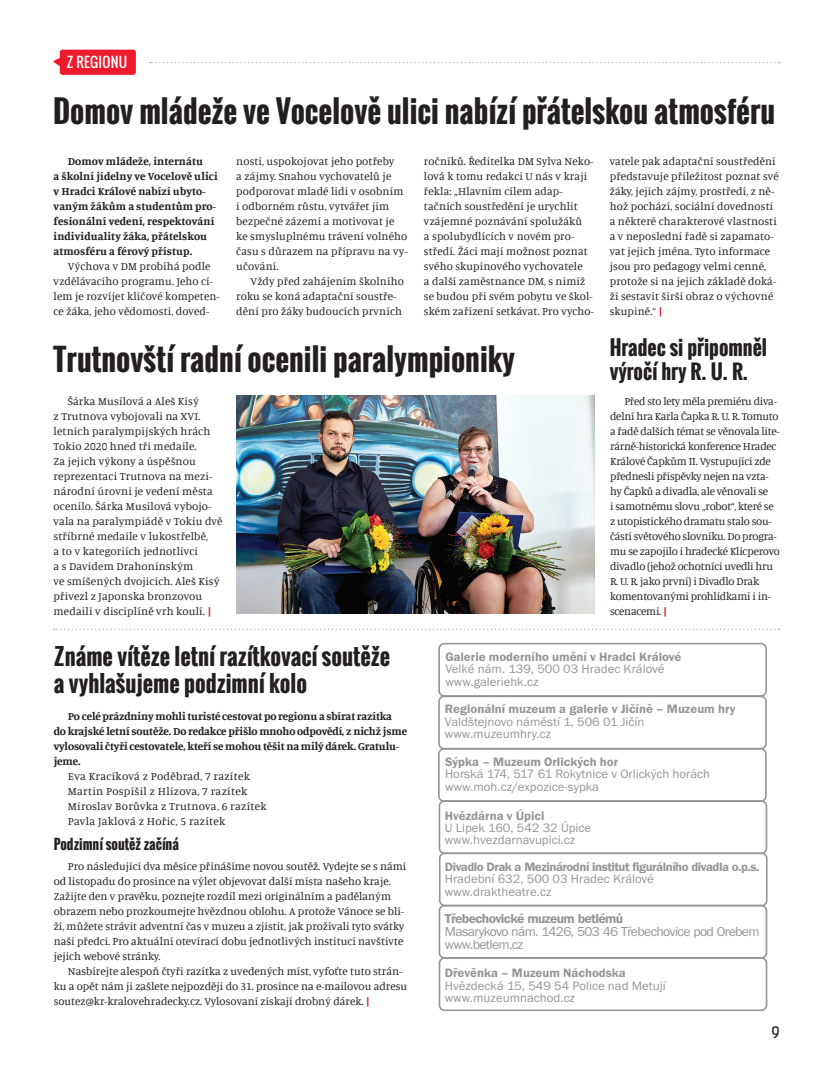
<style>
.page{position:relative;width:833px;height:1081px;background:#fff}
.page>*{position:absolute;margin:0;border:0;box-sizing:border-box;transform-origin:0 0}
.t1{font:700 30px "Oswald";color:#231f20}
.t2{font:700 22.5px/27px "Oswald";color:#231f20}
.t3{font:700 20px/24px "Oswald";color:#231f20}
.t4{font:15px "Kelson Sans";color:#231f20}
.t5{font:700 13.75px "Oswald";color:#231f20}
.t6{font:13.75px "Oswald";color:#fff}
.t7{font:13.5px/12.9px "Franklin Gothic";letter-spacing:-.045em;color:#939598}
.t8{font:600 13.5px "Franklin Gothic";letter-spacing:-.045em;color:#939598}
.t9{font:12.62px/12.4px "Franklin Gothic";color:#939598}
.t10{font:600 12.62px "Franklin Gothic";color:#939598}
.t11{font:600 12.62px "Franklin Gothic";letter-spacing:-.035em;color:#939598}
.t12{font:11.25px/15px "Manuale";letter-spacing:.01em;color:#231f20}
.t13{font:11.25px/15px "Manuale";letter-spacing:-.02em;color:#231f20}
.t14{font:700 11.25px/15px "Manuale";letter-spacing:-.01em;color:#231f20}
.t15{font:700 11.25px/15px "Manuale";letter-spacing:.01em;color:#231f20}
.s1{font-weight:700;color:#d1232a}
</style>
<div class="page">
<svg style="left:150px;top:62px;width:629px;height:1px"></svg>
<svg style="left:53px;top:56px;width:7px;height:13px"></svg>
<div style="left:60px;top:50px;width:76px;height:25px;background:#ee1b2c;border-radius:3px"></div>
<img style="left:236px;top:395px;width:358px;height:218px">
<svg style="left:54px;top:628px;width:725px;height:2px"></svg>
<div style="left:438px;top:643px;width:329px;height:54px;border:2px solid #939598;border-radius:5px"></div>
<div style="left:438px;top:695px;width:329px;height:54px;border:2px solid #939598;border-radius:5px"></div>
<div style="left:438px;top:748px;width:328px;height:54px;border:2px solid #939598;border-radius:5px"></div>
<div style="left:438px;top:800px;width:329px;height:54px;border:2px solid #939598;border-radius:5px"></div>
<div style="left:439px;top:852px;width:328px;height:54px;border:2px solid #939598;border-radius:5px"></div>
<div style="left:438px;top:905px;width:329px;height:53px;border:2px solid #939598;border-radius:5px"></div>
<div style="left:439px;top:957px;width:328px;height:54px;border:2px solid #939598;border-radius:5px"></div>
<p class="t6" style="left:67px;top:52px;width:7px">ZRE</p>
<p class="t6" style="left:90px;top:52px;width:38px">GIONU</p>
<h1 class="t1" style="left:53px;top:88px;width:723px">Domov mládeže ve Vocelově ulici nabízí přátelskou atmosféru</h1>
<p class="t15" style="left:54px;top:153px;width:166px;text-indent:14px">Domov mládeže, internátu<br>a školní jídelny ve Vocelově ulici v Hradci Králové nabízí ubyto&shy;vaným žákům a studentům pro&shy;fesionální vedení, respektování individuality žáka, přátelskou atmosféru a férový přístup.</p>
<p class="t12" style="left:54px;top:258px;width:168px;text-indent:14px">Výchova v DM probíhá podle vzdělávacího programu. Jeho cí&shy;lem je rozvíjet klíčové kompeten&shy;ce žáka, jeho vědomosti, doved-</p>
<p class="t12" style="left:424px;top:153px;width:172px">ročníků. Ředitelka DM Sylva Neko&shy;lová k tomu redakci U nás v kraji řekla: „Hlavním cílem adap&shy;tačních soustředění je urychlit vzájemné poznávání spolužáků<br>a spolubydlících v novém pro&shy;středí. Žáci mají možnost poznat svého skupinového vychovatele<br>a další zaměstnance DM, s nimiž se budou při svém pobytu ve škol&shy;ském zařízení setkávat. Pro vycho-</p>
<p class="t12" style="left:610px;top:153px;width:170px">vatele pak adaptační soustředění představuje příležitost poznat své žáky, jejich zájmy, prostředí, z ně&shy;hož pochází, sociální dovednosti a některé charakterové vlastnosti a v neposlední řadě si zapamato&shy;vat jejich jména. Tyto informace jsou pro pedagogy velmi cenné, protože si na jejich základě doká&shy;ží sestavit širší obraz o výchovné skupině.“ <span class="s1">|</span></p>
<h1 class="t1" style="left:53px;top:336px;width:463px">Trutnovští radní ocenili paralympioniky</h1>
<p class="t12" style="left:54px;top:393px;width:170px;text-indent:14px">Šárka Musilová a Aleš Kisý<br>z Trutnova vybojovali na XVI. letních paralympijských hrách<br>Tokio 2020 hned tři medaile.<br>Za jejich výkony a úspěšnou reprezentaci Trutnova na mezi&shy;národní úrovni je vedení města ocenilo. Šárka Musilová vybojo&shy;vala na paralympiádě v Tokiu dvě stříbrné medaile v lukostřelbě,<br>a to v kategoriích jednotlivci<br>a s Davidem Drahonínským<br>ve smíšených dvojicích. Aleš Kisý přivezl z Japonska bronzovou medaili v disciplíně vrh koulí. <span class="s1">|</span></p>
<h2 class="t2" style="left:54px;top:643px;width:338px">Známe vítěze letní razítkovací soutěže a vyhlašujeme podzimní kolo</h2>
<p class="t14" style="left:54px;top:708px;width:355px;text-indent:14px">Po celé prázdniny mohli turisté cestovat po regionu a sbírat razítka do krajské letní soutěže. Do redakce přišlo mnoho odpovědí, z nichž jsme vylosovali čtyři cestovatele, kteří se mohou těšit na milý dárek. Gratulu&shy;jeme.</p>
<p class="t12" style="left:68px;top:768px;width:200px">Eva Kracíková z Poděbrad, 7 razítek Martin Pospíšil z Hlízova, 7 razítek Miroslav Borůvka z Trutnova, 6 razítek Pavla Jaklová z Hořic, 5 razítek</p>
<p class="t5" style="left:54px;top:834px;width:127px">Podzimní soutěž začíná</p>
<p class="t12" style="left:54px;top:858px;width:354px;text-indent:14px">Pro následující dva měsíce přinášíme novou soutěž. Vydejte se s námi od listopadu do prosince na výlet objevovat další místa našeho kraje.<br>Zažijte den v pravěku, poznejte rozdíl mezi originálním a padělaným obrazem nebo prozkoumejte hvězdnou oblohu. A protože Vánoce se blí&shy;ží, můžete strávit adventní čas v muzeu a zjistit, jak prožívali tyto svátky naši předci. Pro aktuální otevírací dobu jednotlivých institucí navštivte jejich webové stránky.</p>
<p class="t12" style="left:54px;top:963px;width:355px;text-indent:14px">Nasbírejte alespoň čtyři razítka z uvedených míst, vyfoťte tuto strán&shy;ku a opět nám ji zašlete nejpozději do 31. prosince na e-mailovou adresu soutez@kr-kralovehradecky.cz. Vylosovaní získají drobný dárek. <span class="s1">|</span></p>
<p class="t12" style="left:236px;top:153px;width:173px">nosti, uspokojovat jeho potřeby<br>a zájmy. Snahou vychovatelů je podporovat mladé lidi v osobním i odborném růstu, vytvářet jim bezpečné zázemí a motivovat je ke smysluplnému trávení volného času s důrazem na přípravu na vy&shy;učování.</p>
<p class="t12" style="left:236px;top:273px;width:169px;text-indent:14px">Vždy před zahájením školního roku se koná adaptační soustře&shy;dění pro žáky budoucích prvních</p>
<h3 class="t3" style="left:609px;top:336px;width:159px">Hradec si připomněl výročí hry R. U. R.</h3>
<p class="t13" style="left:610px;top:393px;width:171px;text-indent:14px">Před sto lety měla premiéru diva&shy;delní hra Karla Čapka R. U. R. Tomuto a řadě dalších témat se věnovala lite&shy;rárně-historická konference Hradec Králové Čapkům II. Vystupující zde přednesli příspěvky nejen na vzta&shy;hy Čapků a divadla, ale věnovali se<br>i samotnému slovu „robot“, které se z utopistického dramatu stalo sou&shy;částí světového slovníku. Do progra&shy;mu se zapojilo i hradecké Klicperovo divadlo (jehož ochotníci uvedli hru R. U. R. jako první) i Divadlo Drak komentovanými prohlídkami i in&shy;scenacemi. <span class="s1">|</span></p>
<p class="t10" style="left:445px;top:649px;width:238px">Galerie moderního umění v Hradci Králové</p>
<p class="t9" style="left:445px;top:663px;width:221px">Velké nám. 139, 500 03 Hradec Králové www.galeriehk.cz</p>
<p class="t10" style="left:445px;top:701px;width:292px">Regionální muzeum a galerie v Jičíně – Muzeum hry</p>
<p class="t9" style="left:445px;top:715px;width:201px">Valdštejnovo náměstí 1, 506 01 Jičín www.muzeumhry.cz</p>
<p class="t10" style="left:445px;top:754px;width:175px">Sýpka – Muzeum Orlických hor</p>
<p class="t9" style="left:445px;top:768px;width:267px">Horská 174, 517 61 Rokytnice v Orlických horách www.moh.cz/expozice-sypka</p>
<p class="t10" style="left:445px;top:807px;width:101px">Hvězdárna v Úpici</p>
<p class="t9" style="left:445px;top:822px;width:148px">U Lipek 160, 542 32 Úpice www.hvezdarnavupici.cz</p>
<p class="t11" style="left:445px;top:859px;width:316px">Divadlo Drak a Mezinárodní institut figurálního divadla o.p.s.</p>
<p class="t9" style="left:445px;top:873px;width:211px">Hradební 632, 500 03 Hradec Králové www.draktheatre.cz</p>
<p class="t8" style="left:445px;top:910px;width:180px">Třebechovické muzeum betlémů</p>
<p class="t7" style="left:445px;top:925px;width:316px">Masarykovo nám. 1426, 503 46 Třebechovice pod Orebem www.betlem.cz</p>
<p class="t10" style="left:445px;top:965px;width:183px">Dřevěnka – Muzeum Náchodska</p>
<p class="t9" style="left:445px;top:979px;width:222px">Hvězdecká 15, 549 54 Police nad Metují www.muzeumnachod.cz</p>
<h3 class="t4" style="left:771px;top:1023px;width:10px">9</h3>
</div>
